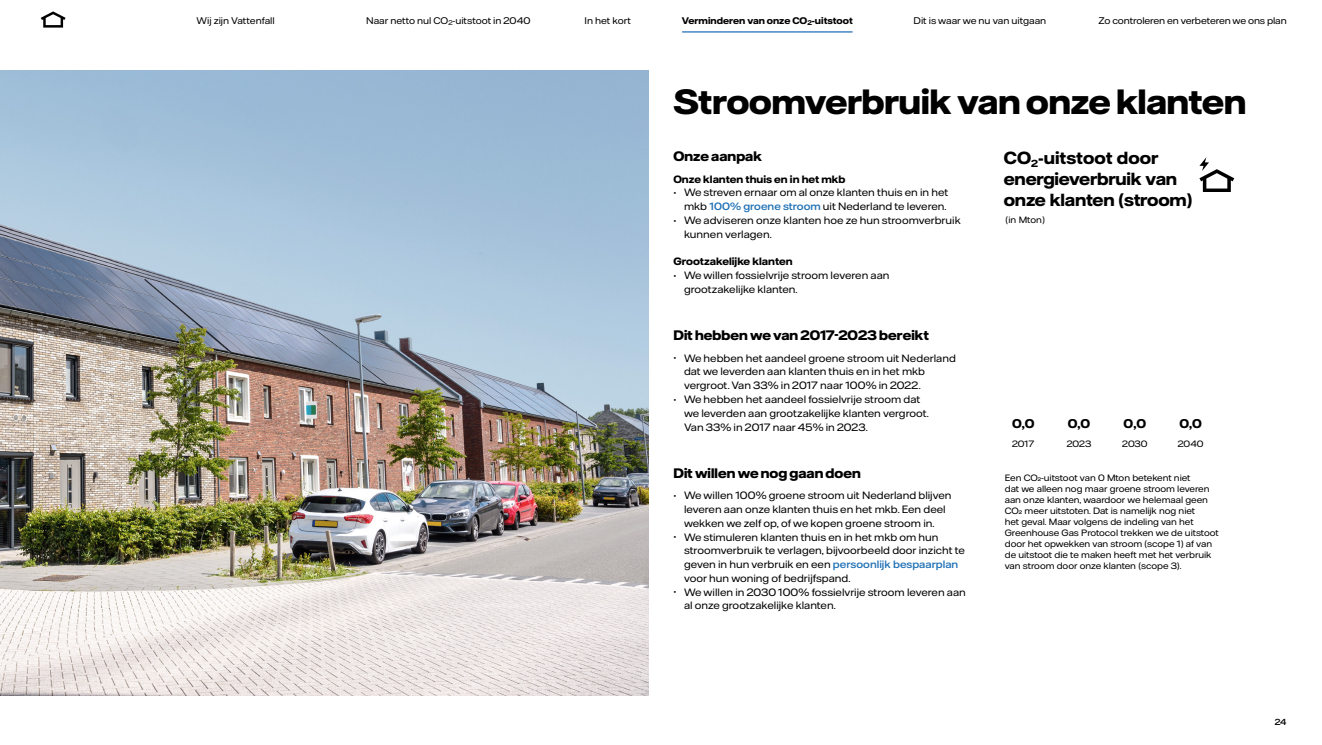
<style>
.page{position:relative;width:1322px;height:745px;background:#fff}
.page>*{position:absolute;margin:0;border:0;box-sizing:border-box;transform-origin:0 0}
.H3_Rubrik_2b{font:700 35px "Vattenfall Hall Display";letter-spacing:-.005em;color:#000}
.t1{font:700 17.5px/21px "Vattenfall Hall";letter-spacing:-.015em;color:#000}
.H4_Rubrik_4{font:700 13.75px "Vattenfall Hall Display";letter-spacing:.005em;color:#000}
.t2{font:700 12.62px "Vattenfall Hall";color:#000}
.Body_lijst_met_bullet{font:10.62px/13.8px "Vattenfall Hall";color:#000}
.H4_Tussenkop_1{font:700 10.62px "Vattenfall Hall";color:#000}
.t3{font:9.62px "Vattenfall Hall";letter-spacing:-.005em;color:#000}
.t4{font:700 9.62px "Vattenfall Hall";color:#000}
.t5{font:9.12px/11px "Vattenfall Hall";letter-spacing:-.005em;color:#000}
.t6{font:500 8.75px "Vattenfall Hall";color:#000}
.s1{font-size:16px}
.s2{font-weight:500;color:#2071b5}
</style>
<div class="page">
<svg style="left:1199px;top:157px;width:35px;height:35px"></svg>
<img style="left:0;top:71px;width:648px;height:623px">
<svg style="left:41px;top:11px;width:25px;height:17px"></svg>
<hr style="left:682px;top:31px;width:170px;height:2px;background:#2071b5">
<p class="t3" style="left:197px;top:15px;width:80px">Wij zijn Vattenfall</p>
<p class="t3" style="left:366px;top:15px;width:166px">Naar netto nul CO<sub>2</sub>-uitstoot in 2040</p>
<p class="t3" style="left:584px;top:15px;width:48px">In het kort</p>
<p class="t4" style="left:682px;top:15px;width:172px">Verminderen van onze CO<sub>2</sub>-uitstoot</p>
<p class="t3" style="left:913px;top:15px;width:134px">Dit is waar we nu van uitgaan</p>
<p class="t3" style="left:1098px;top:15px;width:190px">Zo controleren en verbeteren we ons plan</p>
<h3 class="H3_Rubrik_2b" style="left:673px;top:80px;width:574px">Stroomverbruik van onze klanten</h3>
<h4 class="H4_Rubrik_4" style="left:673px;top:148px;width:90px">Onze aanpak</h4>
<h4 class="H4_Tussenkop_1" style="left:673px;top:172px;width:174px">Onze klanten thuis en in het mkb</h4>
<p class="Body_lijst_met_bullet" style="left:673px;top:185px;width:276px;text-align:right"><span class="s1">·</span> We streven ernaar om al onze klanten thuis en in het mkb <span class="s2">100% groene stroom</span> uit Nederland te leveren.</p>
<p class="Body_lijst_met_bullet" style="left:684px;top:213px;width:278px;text-indent:-11px"><span class="s1">·</span> We adviseren onze klanten hoe ze hun stroomverbruik kunnen verlagen.</p>
<h4 class="H4_Tussenkop_1" style="left:673px;top:255px;width:121px">Grootzakelijke klanten</h4>
<p class="Body_lijst_met_bullet" style="left:684px;top:268px;width:207px;text-indent:-11px"><span class="s1">·</span> We willen fossielvrije stroom leveren aan grootzakelijke klanten.</p>
<h4 class="H4_Rubrik_4" style="left:673px;top:327px;width:257px">Dit hebben we van 2017-2023 bereikt</h4>
<p class="Body_lijst_met_bullet" style="left:684px;top:350px;width:273px;text-indent:-11px"><span class="s1">·</span> We hebben het aandeel groene stroom uit Nederland dat we leverden aan klanten thuis en in het mkb vergroot. Van 33% in 2017 naar 100% in 2022.</p>
<p class="Body_lijst_met_bullet" style="left:684px;top:392px;width:246px;text-indent:-11px"><span class="s1">·</span> We hebben het aandeel fossielvrije stroom dat we leverden aan grootzakelijke klanten vergroot.<br>Van 33% in 2017 naar 45% in 2023.</p>
<h4 class="H4_Rubrik_4" style="left:673px;top:464px;width:189px">Dit willen we nog gaan doen</h4>
<p class="Body_lijst_met_bullet" style="left:673px;top:488px;width:280px;text-align:center"><span class="s1">·</span> We willen 100% groene stroom uit Nederland blijven leveren aan onze klanten thuis en het mkb. Een deel wekken we zelf op, of we kopen groene stroom in.</p>
<p class="Body_lijst_met_bullet" style="left:684px;top:529px;width:282px;text-indent:-11px"><span class="s1">·</span> We stimuleren klanten thuis en in het mkb om hun stroomverbruik te verlagen, bijvoorbeeld door inzicht te geven in hun verbruik en een <span class="s2">persoonlijk bespaarplan </span>voor hun woning of bedrijfspand.</p>
<p class="Body_lijst_met_bullet" style="left:684px;top:584px;width:283px;text-indent:-11px"><span class="s1">·</span> We willen in 2030 100% fossielvrije stroom leveren aan al onze grootzakelijke klanten.</p>
<p class="t1" style="left:1004px;top:147px;width:190px">CO<sub>2</sub>-uitstoot door energieverbruik van onze klanten (stroom)</p>
<p class="t5" style="left:1005px;top:214px;width:41px">(in Mton)</p>
<p class="t2" style="left:1067px;top:415px;width:24px">0,0</p>
<p class="t2" style="left:1123px;top:415px;width:24px">0,0</p>
<p class="t2" style="left:1179px;top:415px;width:24px">0,0</p>
<p class="t2" style="left:1012px;top:415px;width:24px">0,0</p>
<p class="t5" style="left:1012px;top:438px;width:24px">2017</p>
<p class="t5" style="left:1066px;top:438px;width:26px">2023</p>
<p class="t5" style="left:1122px;top:438px;width:27px">2030</p>
<p class="t5" style="left:1177px;top:438px;width:27px">2040</p>
<p class="t5" style="left:1005px;top:471px;width:215px">Een CO2-uitstoot van 0 Mton betekent niet<br>dat we alleen nog maar groene stroom leveren aan onze klanten, waardoor we helemaal geen CO2 meer uitstoten. Dat is namelijk nog niet<br>het geval. Maar volgens de indeling van het Greenhouse Gas Protocol trekken we de uitstoot door het opwekken van stroom (scope 1) af van de uitstoot die te maken heeft met het verbruik van stroom door onze klanten (scope 3).</p>
<p class="t6" style="left:1274px;top:716px;width:13px">24</p>
</div>
